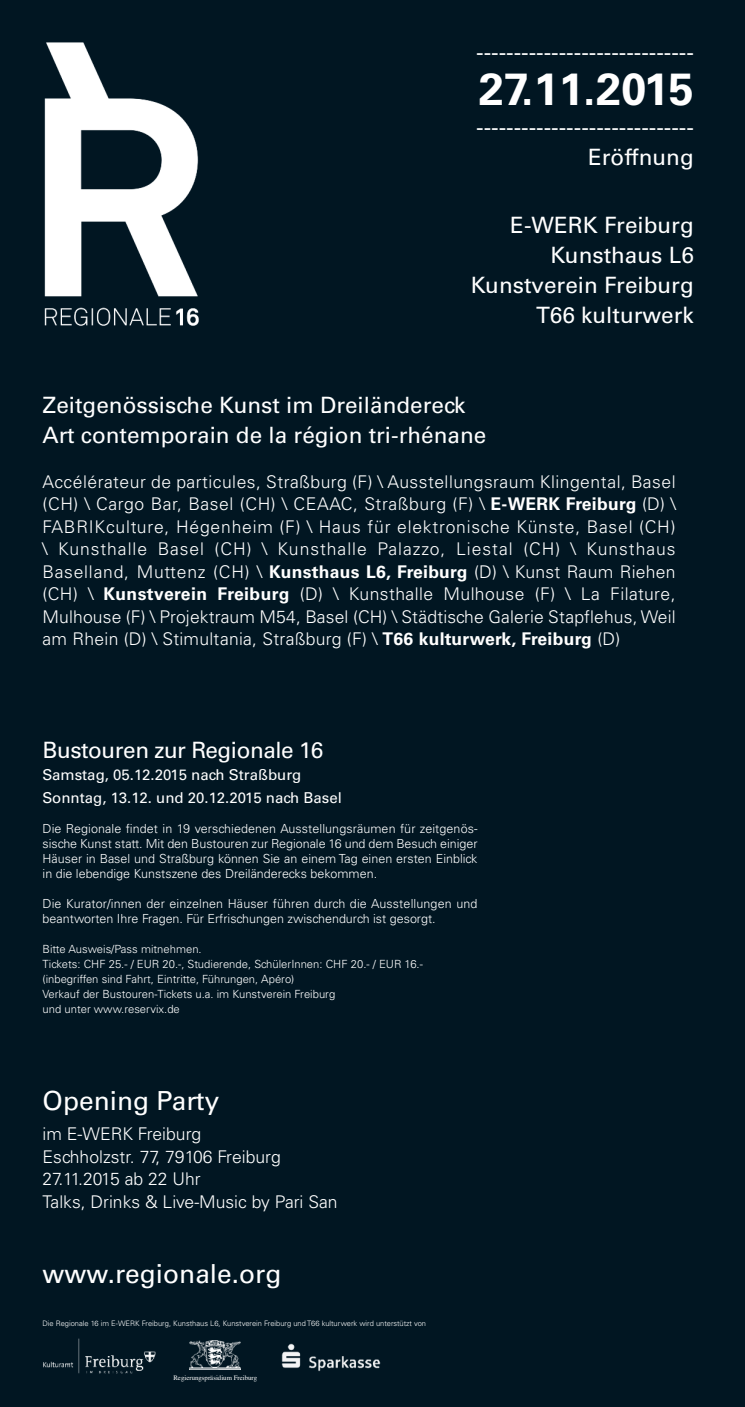
<style>
.page{position:relative;width:745px;height:1407px;background:#fff}
.page>*{position:absolute;margin:0;border:0;box-sizing:border-box;transform-origin:0 0}
.t1{font:700 45px "Univers LT Std";color:#fff}
.t2{font:26.25px "Univers LT Std";color:#fff}
.t3{font:22.5px/30px "Univers LT Std";color:#fff;text-align:right}
.t4{font:22.5px "Univers LT Std";letter-spacing:-.02em;color:#fff}
.t5{font:300 17.5px/22.5px "Univers LT Std";color:#fff}
.t6{font:15px/22.5px "Univers LT Std";color:#fff}
.t7{font:300 12.5px/15px "Univers LT Std";color:#fff;text-align:justify}
.t8{font:300 11.25px/15px "Univers LT Std";color:#fff}
.t9{font:300 7.5px "Univers LT Std";color:#fff}
.t10{font:6.88px "Times";color:#fff}
.s1{font-weight:700}
</style>
<div class="page">
<div style="left:0;top:0;width:744px;height:1407px;background:#011622"></div>
<img style="left:43px;top:1338px;width:112px;height:35px">
<img style="left:189px;top:1340px;width:51px;height:29px">
<img style="left:281px;top:1343px;width:100px;height:29px">
<img style="left:44px;top:42px;width:155px;height:284px">
<p class="t3" style="left:476px;top:39px;width:219px">-----------------------------</p>
<h1 class="t1" style="left:478px;top:73px;width:216px">27.11.2015</h1>
<p class="t3" style="left:476px;top:114px;width:219px">-----------------------------<br>Eröffnung</p>
<p class="t3" style="left:470px;top:212px;width:224px">E-WERK Freiburg<br>Kunsthaus L6<br>Kunstverein Freiburg<br>T66 kulturwerk</p>
<p class="t3" style="left:43px;top:392px;width:445px;text-align:left">Zeitgenössische Kunst im Dreiländereck<br>Art contemporain de la région tri-rhénane</p>
<p class="t5" style="left:43px;top:472px;width:634px;text-align:justify">Accélérateur de particules, Straßburg (F) \ Ausstellungsraum Klingental, Basel (CH) \ Cargo Bar, Basel (CH) \ CEAAC, Straßburg (F) \ <span class="s1">E-WERK Freiburg</span> (D) \ FABRIKculture, Hégenheim (F) \ Haus für elektronische Künste, Basel (CH) \ Kunsthalle Basel (CH) \ Kunsthalle Palazzo, Liestal (CH) \ Kunsthaus Baselland, Muttenz (CH) \ <span class="s1">Kunsthaus L6, Freiburg</span> (D) \ Kunst Raum Riehen (CH) \ <span class="s1">Kunstverein Freiburg</span> (D) \ Kunsthalle Mulhouse (F) \ La Filature, Mulhouse (F) \ Projektraum M54, Basel (CH) \ Städtische Galerie Stapflehus, Weil am Rhein (D) \ Stimultania, Straßburg (F) \ <span class="s1">T66 kulturwerk, Freiburg</span> (D)</p>
<p class="t4" style="left:43px;top:741px;width:282px">Bustouren zur Regionale 16</p>
<p class="t6" style="left:43px;top:765px;width:301px">Samstag, 05.12.2015 nach Straßburg<br>Sonntag, 13.12. und 20.12.2015 nach Basel</p>
<p class="t7" style="left:43px;top:822px;width:436px">Die Regionale findet in 19 verschiedenen Ausstellungsräumen für zeitgenös&shy;sische Kunst statt. Mit den Bustouren zur Regionale 16 und dem Besuch einiger Häuser in Basel und Straßburg können Sie an einem Tag einen ersten Einblick in die lebendige Kunstszene des Dreiländerecks bekommen.</p>
<p class="t7" style="left:43px;top:897px;width:436px">Die Kurator/innen der einzelnen Häuser führen durch die Ausstellungen und beantworten Ihre Fragen. Für Erfrischungen zwischendurch ist gesorgt.</p>
<p class="t8" style="left:43px;top:942px;width:381px">Bitte Ausweis/Pass mitnehmen.<br>Tickets: CHF 25.- / EUR 20.-, Studierende, SchülerInnen: CHF 20.- / EUR 16.- (inbegriffen sind Fahrt, Eintritte, Führungen, Apéro)<br>Verkauf der Bustouren-Tickets u.a. im Kunstverein Freiburg<br>und unter www.reservix.de</p>
<h2 class="t2" style="left:43px;top:1091px;width:178px">Opening Party</h2>
<p class="t5" style="left:43px;top:1124px;width:296px">im E-WERK Freiburg<br>Eschholzstr. 77, 79106 Freiburg<br>27.11.2015 ab 22 Uhr<br>Talks, Drinks &amp; Live-Music by Pari San</p>
<h2 class="t2" style="left:43px;top:1264px;width:240px">www.regionale.org</h2>
<p class="t9" style="left:43px;top:1321px;width:385px">Die Regionale 16 im E-WERK Freiburg, Kunsthaus L6, Kunstverein Freiburg und T66 kulturwerk wird unterstützt von</p>
<p class="t10" style="left:173px;top:1373px;width:85px">Regierungspräsidium Freiburg</p>
</div>
